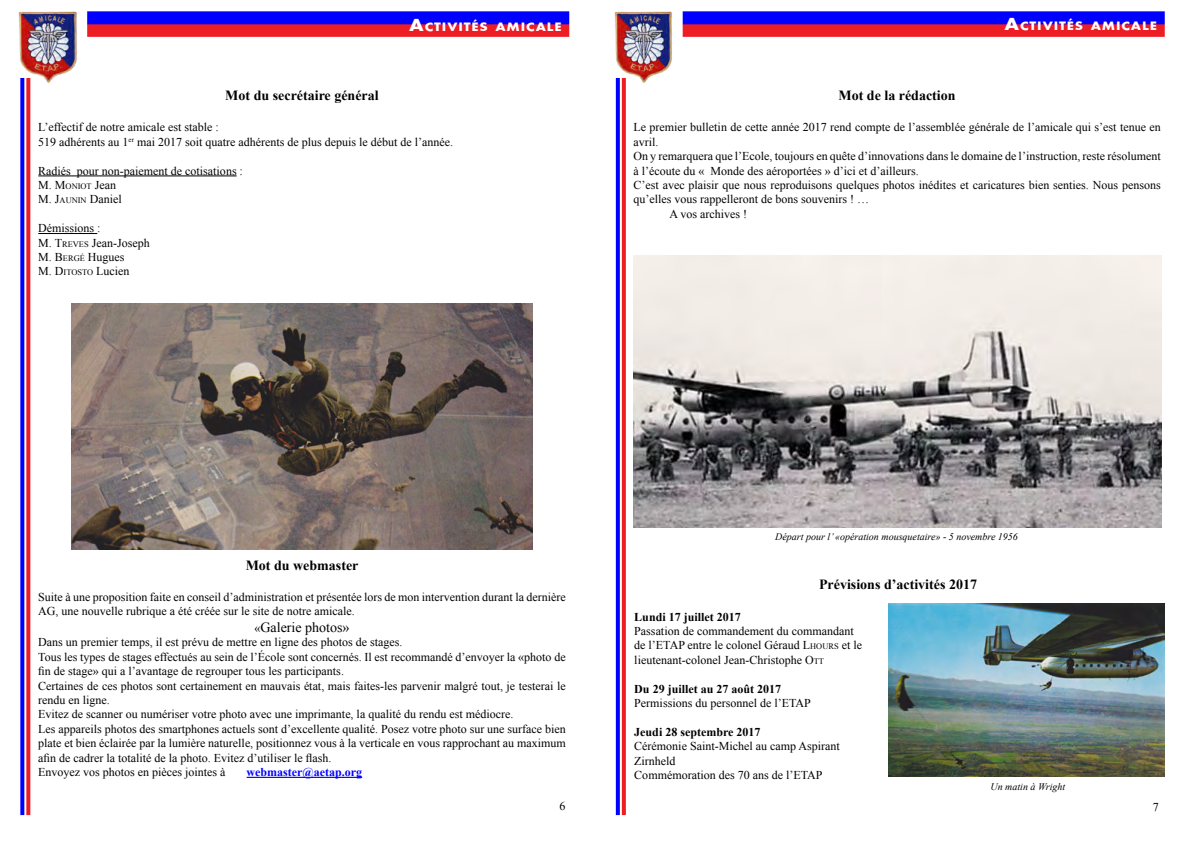
<style>
.page{position:relative;width:1191px;height:842px;background:#fff}
.page>*{position:absolute;margin:0;border:0;box-sizing:border-box;transform-origin:0 0}
.t1{font:700 14px "Times New Roman";color:#000}
.t2{font:14px "Times New Roman";color:#000}
.t3{font:700 12.6px "Futura Ext";letter-spacing:.07em;color:#fff}
.t4{font:12px/14.4px "Times New Roman";color:#000}
.t5{font:700 12px "Times New Roman";color:#000}
.t6{font:700 12px "Times New Roman";color:#00f}
.t7{font:italic 10px "Times New Roman";color:#000}
.s1{font-size:18px}
.s2{font-style:inherit}
.s3{font-size:8.4px}
.s4{font-size:12px}
</style>
<div class="page">
<img style="left:19px;top:11px;width:58px;height:72px">
<img style="left:614px;top:11px;width:58px;height:72px">
<div style="left:87px;top:24px;width:482px;height:13px;background:#ed1d24"></div>
<div style="left:87px;top:11px;width:482px;height:13px;background:#00f"></div>
<div style="left:682px;top:24px;width:482px;height:13px;background:#ed1d24"></div>
<div style="left:682px;top:11px;width:482px;height:13px;background:#00f"></div>
<svg style="left:26px;top:78px;width:4px;height:737px;background:#ee3037"></svg>
<svg style="left:20px;top:78px;width:4px;height:737px;background:#1616ff"></svg>
<svg style="left:622px;top:78px;width:4px;height:737px;background:#ed242b"></svg>
<svg style="left:616px;top:78px;width:4px;height:737px;background:#0909ff"></svg>
<hr style="left:247px;top:777px;width:115px;height:1px;background:#00f">
<hr style="left:38px;top:176px;width:199px;height:1px;background:#000">
<hr style="left:38px;top:233px;width:59px;height:1px;background:#000">
<img style="left:72px;top:303px;width:460px;height:246px">
<img style="left:634px;top:256px;width:527px;height:271px">
<img style="left:889px;top:603px;width:275px;height:174px">
<p class="t3" style="left:409px;top:19px;width:154px"><span class="s1">A</span>CTIVITÉS AMICALE</p>
<p class="t1" style="left:225px;top:86px;width:155px">Mot du secrétaire général</p>
<p class="t4" style="left:38px;top:120px;width:416px">L’effectif de notre amicale est stable :<br>519 adhérents au 1<sup>er</sup> mai 2017 soit quatre adhérents de plus depuis le début de l’année.</p>
<p class="t4" style="left:38px;top:163px;width:206px">Radiés pour non-paiement de cotisations :<br>M. <span class="s2">M</span><span class="s3">ONIOT</span> Jean<br>M. <span class="s2">J</span><span class="s3">AUNIN</span> Daniel</p>
<p class="t4" style="left:38px;top:221px;width:113px">Démissions :<br>M. <span class="s2">T</span><span class="s3">REVES</span> Jean-Joseph<br>M. <span class="s2">B</span><span class="s3">ERGÉ</span> Hugues<br>M. <span class="s2">D</span><span class="s3">ITOSTO</span> Lucien</p>
<p class="t3" style="left:1004px;top:19px;width:154px"><span class="s1">A</span>CTIVITÉS AMICALE</p>
<p class="t1" style="left:838px;top:86px;width:119px">Mot de la rédaction</p>
<p class="t4" style="left:633px;top:120px;width:529px">Le premier bulletin de cette année 2017 rend compte de l’assemblée générale de l’amicale qui s’est tenue en</p>
<p class="t4" style="left:633px;top:134px;width:26px">avril.</p>
<p class="t4" style="left:633px;top:149px;width:529px">On y remarquera que l’Ecole, toujours en quête d’innovations dans le domaine de l’instruction, reste résolument</p>
<p class="t4" style="left:633px;top:163px;width:287px">à l’écoute du « Monde des aéroportées » d’ici et d’ailleurs.</p>
<p class="t4" style="left:633px;top:178px;width:529px">C’est avec plaisir que nous reproduisons quelques photos inédites et caricatures bien senties. Nous pensons</p>
<p class="t4" style="left:633px;top:192px;width:237px">qu’elles vous rappelleront de bons souvenirs ! …</p>
<p class="t4" style="left:669px;top:206px;width:79px">A vos archives !</p>
<p class="t1" style="left:246px;top:555px;width:114px">Mot du webmaster</p>
<p class="t4" style="left:38px;top:589px;width:529px">Suite à une proposition faite en conseil d’administration et présentée lors de mon intervention durant la dernière<br>AG, une nouvelle rubrique a été créée sur le site de notre amicale.</p>
<p class="t2" style="left:254px;top:618px;width:97px"><span class="s4">«</span>Galerie photos»</p>
<p class="t4" style="left:38px;top:635px;width:529px">Dans un premier temps, il est prévu de mettre en ligne des photos de stages.<br>Tous les types de stages effectués au sein de l’école sont concernés. Il est recommandé d’envoyer la «photo de fin de stage» qui a l’avantage de regrouper tous les participants.<br>Certaines de ces photos sont certainement en mauvais état, mais faites-les parvenir malgré tout, je testerai le rendu en ligne.<br>Evitez de scanner ou numériser votre photo avec une imprimante, la qualité du rendu est médiocre.<br>Les appareils photos des smartphones actuels sont d’excellente qualité. Posez votre photo sur une surface bien plate et bien éclairée par la lumière naturelle, positionnez vous à la verticale en vous rapprochant au maximum afin de cadrer la totalité de la photo. Evitez d’utiliser le flash.<br>Envoyez vos photos en pièces jointes à</p>
<p class="t6" style="left:247px;top:764px;width:117px">webmaster@aetap.org</p>
<p class="t4" style="left:559px;top:799px;width:7px">6</p>
<p class="t7" style="left:775px;top:530px;width:244px">Départ pour l’ «opération mousquetaire» - 5 novembre 1956</p>
<p class="t1" style="left:819px;top:575px;width:159px">Prévisions d’activités 2017</p>
<p class="t5" style="left:634px;top:608px;width:108px">Lundi 17 juillet 2017</p>
<p class="t4" style="left:634px;top:624px;width:229px">Passation de commandement du commandant de l’ETAP entre le colonel Géraud <span class="s2">L</span><span class="s3">HOURS</span> et le lieutenant-colonel Jean-Christophe <span class="s2">O</span><span class="s3">TT</span></p>
<p class="t5" style="left:634px;top:680px;width:148px">Du 29 juillet au 27 août 2017</p>
<p class="t4" style="left:634px;top:696px;width:178px">Permissions du personnel de l’ETAP</p>
<p class="t5" style="left:634px;top:723px;width:128px">Jeudi 28 septembre 2017</p>
<p class="t4" style="left:634px;top:739px;width:207px">Cérémonie Saint-Michel au camp Aspirant<br>Zirnheld<br>Commémoration des 70 ans de l’ETAP</p>
<p class="t7" style="left:990px;top:779px;width:76px">Un matin à Wright</p>
<p class="t4" style="left:1153px;top:800px;width:7px">7</p>
</div>
